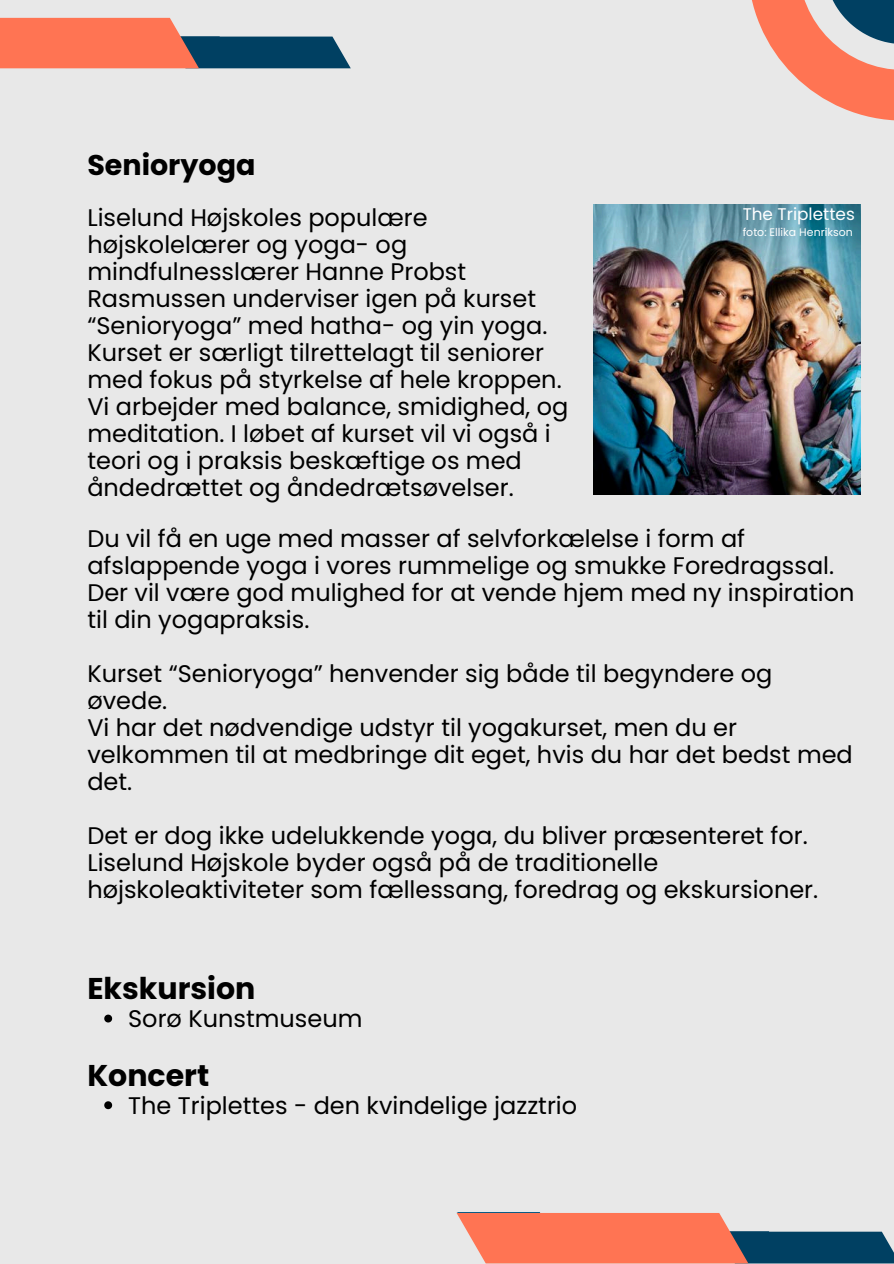
<style>
.page{position:relative;width:894px;height:1264px;background:#fff}
.page>*{position:absolute;margin:0;border:0;box-sizing:border-box;transform-origin:0 0}
.t1{font:700 30px "Poppins";color:#000}
.t2{font:700 28.5px "Poppins";color:#000}
.t3{font:24px/27px "Poppins";color:#000}
.t4{font:16.95px "Poppins";color:#fff}
.t5{font:10.95px "Poppins";color:#fff}
</style>
<div class="page">
<div style="left:0;top:0;width:893px;height:1263px;background:#e8e8e8"></div>
<svg style="left:0;top:18px;width:350px;height:50px"></svg>
<svg style="left:752px;top:0;width:141px;height:121px"></svg>
<svg style="left:104px;top:1014px;width:8px;height:8px"></svg>
<svg style="left:104px;top:1101px;width:8px;height:8px"></svg>
<svg style="left:456px;top:1212px;width:437px;height:51px"></svg>
<img style="left:593px;top:205px;width:267px;height:289px">
<h2 class="t2" style="left:87px;top:145px;width:169px">Senioryoga</h2>
<h2 class="t3" style="left:87px;top:204px;width:482px">Liselund Højskoles populære højskolelærer og yoga- og mindfulnesslærer Hanne Probst Rasmussen underviser igen på kurset “Senioryoga” med hatha- og yin yoga.<br>Kurset er særligt tilrettelagt til seniorer med fokus på styrkelse af hele kroppen.<br>Vi arbejder med balance, smidighed, og meditation. I løbet af kurset vil vi også i teori og i praksis beskæftige os med åndedrættet og åndedrætsøvelser.</h2>
<h2 class="t4" style="left:742px;top:202px;width:114px">The Triplettes</h2>
<h1 class="t5" style="left:742px;top:224px;width:112px">foto: Ellika Henrikson</h1>
<p class="t3" style="left:87px;top:525px;width:768px">Du vil få en uge med masser af selvforkælelse i form af afslappende yoga i vores rummelige og smukke Foredragssal.<br>Der vil være god mulighed for at vende hjem med ny inspiration til din yogapraksis.</p>
<p class="t3" style="left:87px;top:660px;width:766px">Kurset “Senioryoga” henvender sig både til begyndere og øvede.<br>Vi har det nødvendige udstyr til yogakurset, men du er velkommen til at medbringe dit eget, hvis du har det bedst med det.</p>
<p class="t3" style="left:87px;top:822px;width:732px">Det er dog ikke udelukkende yoga, du bliver præsenteret for.<br>Liselund Højskole byder også på de traditionelle højskoleaktiviteter som fællessang, foredrag og ekskursioner.</p>
<h1 class="t1" style="left:87px;top:967px;width:169px">Ekskursion</h1>
<h2 class="t3" style="left:128px;top:1005px;width:236px">Sorø Kunstmuseum</h2>
<p class="t1" style="left:87px;top:1053px;width:123px">Koncert</p>
<p class="t3" style="left:128px;top:1091px;width:450px">The Triplettes - den kvindelige jazztrio</p>
</div>
